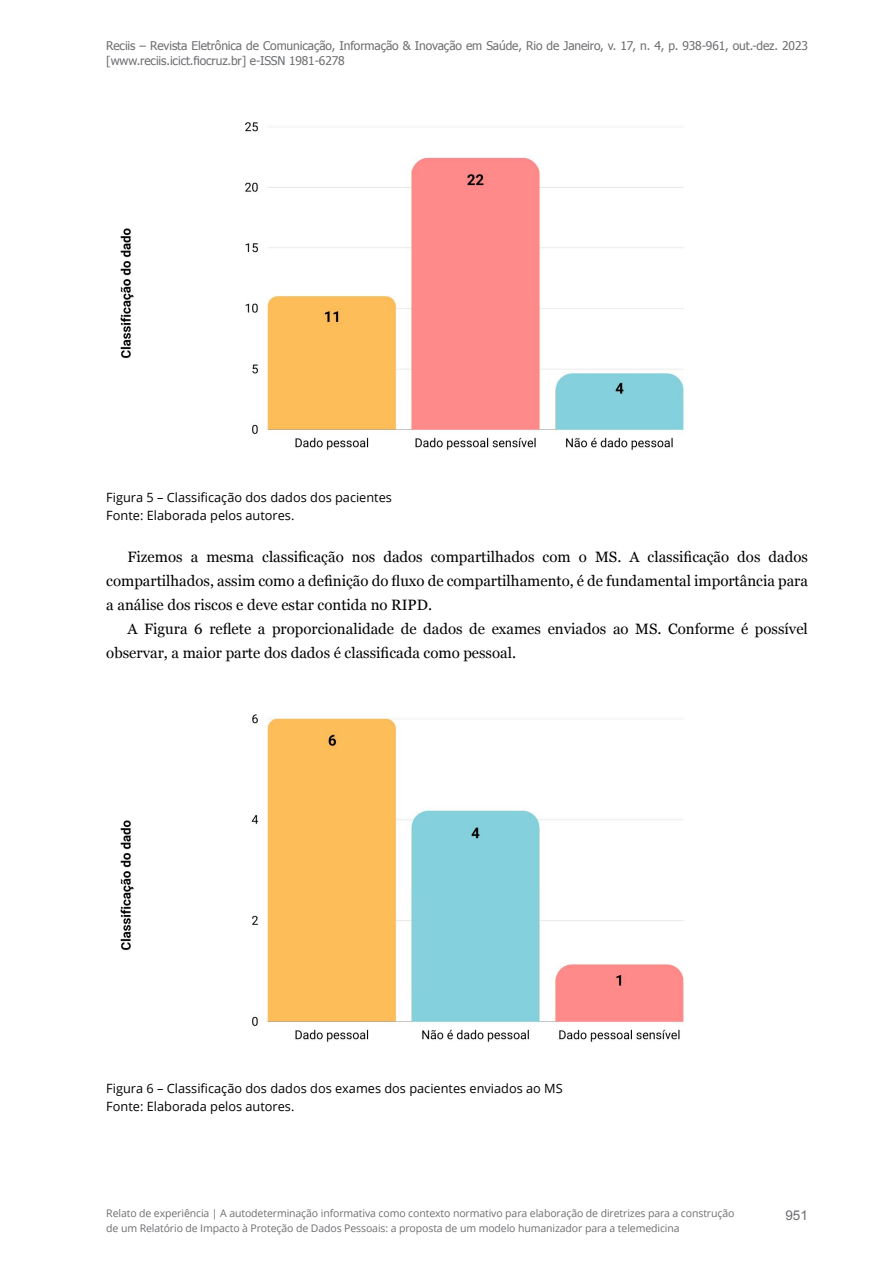
<style>
.page{position:relative;width:893px;height:1263px;background:#fff}
.page>*{position:absolute;margin:0;border:0;box-sizing:border-box;transform-origin:0 0}
.corpo-texto{font:15px/24px "Georgia";color:#000;text-align:justify}
.t1{font:13.5px "Arial";color:#6d6e71}
.legenda{font:12.75px "Open Sans";color:#000}
.t2{font:12px/15px "Tahoma";letter-spacing:-.01em;color:#6d6e71}
.t3{font:10.5px/15px "Open Sans";letter-spacing:-.01em;color:#6d6e71}
</style>
<div class="page">
<img style="left:120px;top:122px;width:564px;height:328px">
<img style="left:120px;top:714px;width:564px;height:328px">
<p class="t2" style="left:106px;top:38px;width:703px">Reciis – Revista Eletrônica de Comunicação, Informação &amp; Inovação em Saúde, Rio de Janeiro, v. 17, n. 4, p. 938-961, out.-dez. 2023 [www.reciis.icict.fiocruz.br] e-ISSN 1981-6278</p>
<p class="legenda" style="left:106px;top:489px;width:287px">Figura 5 – Classificação dos dados dos pacientes</p>
<p class="legenda" style="left:106px;top:507px;width:190px">Fonte: Elaborada pelos autores.</p>
<p class="corpo-texto" style="left:106px;top:545px;width:703px;text-indent:21px">Fizemos a mesma classificação nos dados compartilhados com o MS. A classificação dos dados compartilhados, assim como a definição do fluxo de compartilhamento, é de fundamental importância para a análise dos riscos e deve estar contida no RIPD.</p>
<p class="corpo-texto" style="left:106px;top:617px;width:703px;text-indent:21px">A Figura 6 reflete a proporcionalidade de dados de exames enviados ao MS. Conforme é possível observar, a maior parte dos dados é classificada como pessoal.</p>
<p class="legenda" style="left:106px;top:1080px;width:458px">Figura 6 – Classificação dos dados dos exames dos pacientes enviados ao MS</p>
<p class="legenda" style="left:106px;top:1098px;width:190px">Fonte: Elaborada pelos autores.</p>
<p class="t3" style="left:106px;top:1206px;width:630px">Relato de experiência | A autodeterminação informativa como contexto normativo para elaboração de diretrizes para a construção de um Relatório de Impacto à Proteção de Dados Pessoais: a proposta de um modelo humanizador para a telemedicina</p>
<p class="t1" style="left:785px;top:1206px;width:24px">951</p>
</div>
